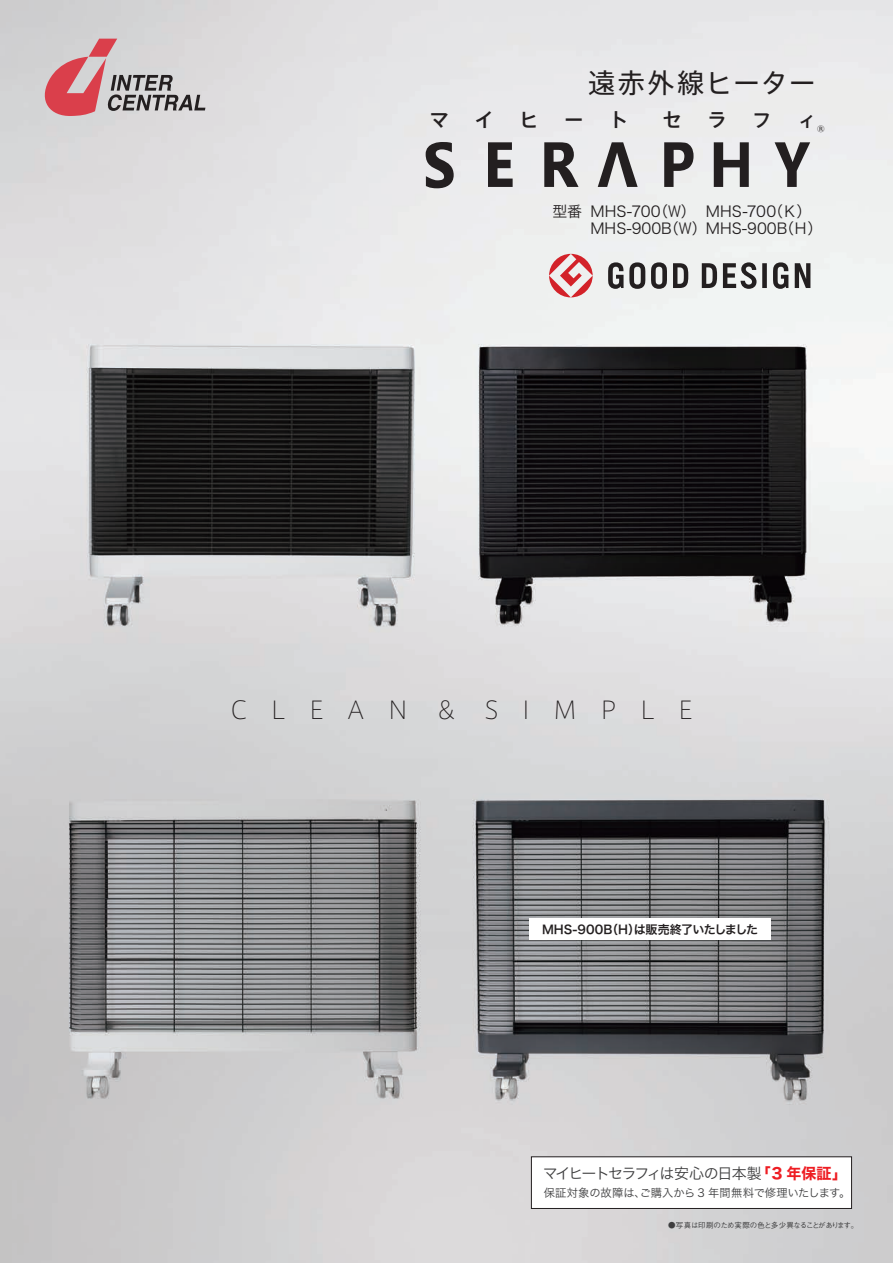
<style>
.page{position:relative;width:893px;height:1263px;background:#fff}
.page>*{position:absolute;margin:0;border:0;box-sizing:border-box;transform-origin:0 0}
.t1{font:27px "Axis Std";letter-spacing:.05em;color:#231f20}
.t2{font:200 24px "Axis Std";letter-spacing:1em;color:#231f20}
.t3{font:500 19.5px "Axis Std";color:#231f20}
.t4{font:15px/17.2px "Hira Kaku Std N W3";color:#231f20}
.t5{font:15px "Hira Kaku Std N W3";letter-spacing:-.11em;color:#3e3e3f}
.t6{font:12px "Hira Kaku Std N W6";letter-spacing:-.01em;color:#231f20}
.t7{font:11.25px "Hira Kaku Std N W3";letter-spacing:-.005em;color:#3e3e3f}
.t8{font:8.25px "Axis Std";color:#231f20}
.t9{font:500 7.5px "Gothic BBB Pro";letter-spacing:-.055em;color:#3e3e3f}
.s1{font-family:"Hira Kaku Std N W7";color:#ee1d23}
</style>
<div class="page">
<img style="left:0;top:0;width:893px;height:1263px">
<svg style="left:38px;top:39px;width:167px;height:78px;background:#c6a8ac"></svg>
<svg style="left:488px;top:142px;width:25px;height:45px"></svg>
<svg style="left:598px;top:142px;width:40px;height:45px;background:#929192"></svg>
<svg style="left:714px;top:142px;width:35px;height:45px;background:#757374"></svg>
<svg style="left:775px;top:142px;width:35px;height:45px;background:#9a999a"></svg>
<svg style="left:426px;top:142px;width:28px;height:46px"></svg>
<svg style="left:544px;top:142px;width:34px;height:45px;background:#6a6768"></svg>
<svg style="left:664px;top:142px;width:29px;height:45px"></svg>
<div style="left:531px;top:1157px;width:320px;height:51px;background:#fff"></div>
<div style="left:531px;top:1156px;width:321px;height:53px;border:1px solid #231f20"></div>
<svg style="left:608px;top:262px;width:202px;height:27px"></svg>
<svg style="left:549px;top:254px;width:44px;height:43px"></svg>
<div style="left:529px;top:918px;width:242px;height:22px;background:#fff"></div>
<h1 class="t1" style="left:588px;top:63px;width:229px">遠赤外線ヒーター</h1>
<h3 class="t3" style="left:429px;top:104px;width:21px">マ</h3>
<h3 class="t3" style="left:474px;top:104px;width:21px">イ</h3>
<h3 class="t3" style="left:519px;top:104px;width:21px">ヒ</h3>
<h3 class="t3" style="left:564px;top:104px;width:21px">ー</h3>
<h3 class="t3" style="left:609px;top:104px;width:21px">ト</h3>
<h3 class="t3" style="left:662px;top:104px;width:21px">セ</h3>
<h3 class="t3" style="left:707px;top:104px;width:21px">ラ</h3>
<h3 class="t3" style="left:752px;top:104px;width:21px">フ</h3>
<h3 class="t3" style="left:797px;top:104px;width:21px">ィ</h3>
<p class="t8" style="left:817px;top:123px;width:10px">®</p>
<p class="t4" style="left:552px;top:203px;width:31px">型番</p>
<p class="t4" style="left:706px;top:203px;width:107px">MHS-700（K）</p>
<p class="t4" style="left:590px;top:203px;width:233px">MHS-700（W）<br>MHS-900B（W）MHS-900B（H）</p>
<h2 class="t2" style="left:230px;top:692px;width:178px">CLEAN</h2>
<h2 class="t2" style="left:437px;top:692px;width:19px">&amp;</h2>
<h2 class="t2" style="left:485px;top:692px;width:210px">SIMPLE</h2>
<p class="t6" style="left:542px;top:920px;width:218px">MHS-900B（H）は販売終了いたしました</p>
<p class="t5" style="left:543px;top:1162px;width:306px">マイヒートセラフィは安心の日本製<span class="s1">「3 年保証」</span></p>
<p class="t7" style="left:544px;top:1184px;width:308px">保証対象の故障は、ご購入から 3 年間無料で修理いたします。</p>
<p class="t9" style="left:668px;top:1219px;width:192px">●写真は印刷のため実際の色と多少異なることがあります。</p>
</div>
